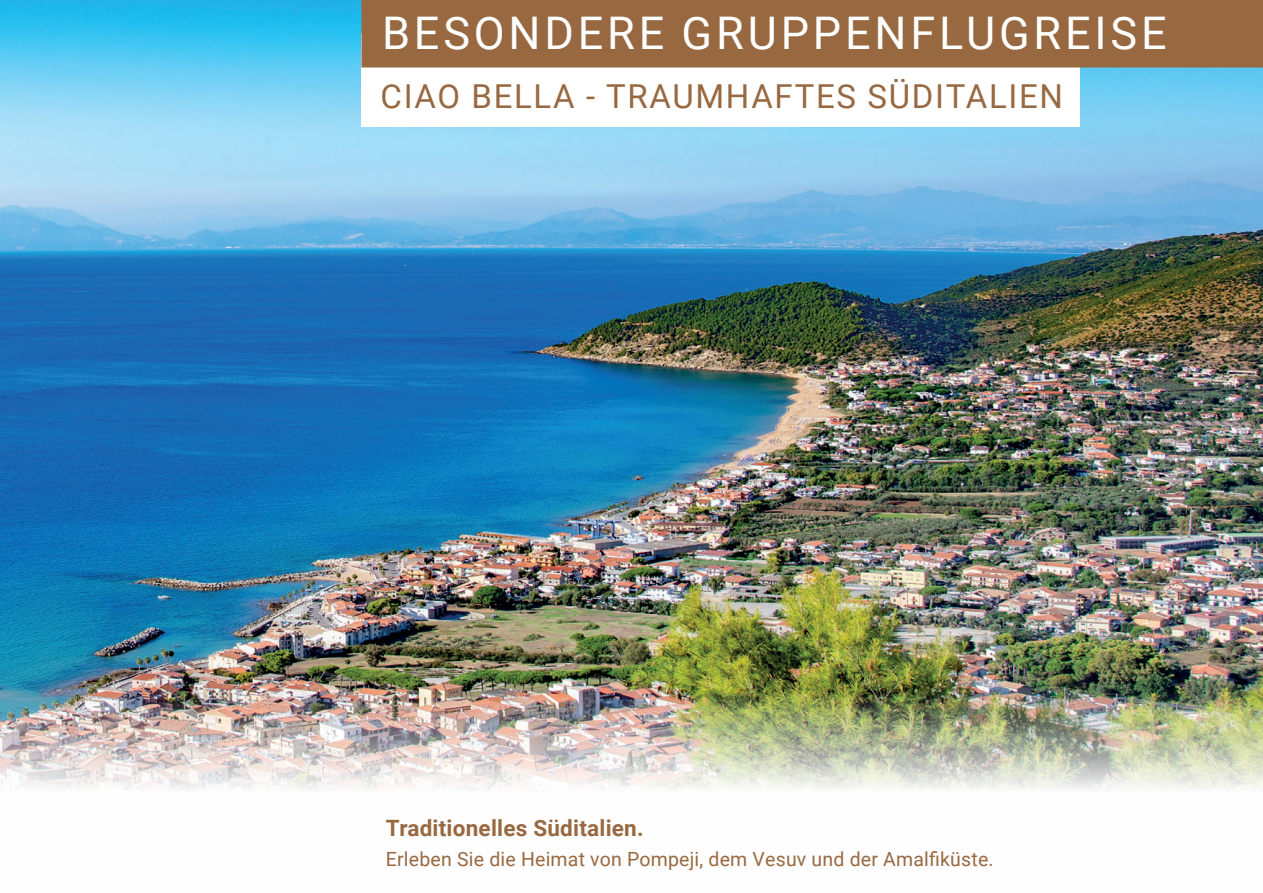
<style>
.page{position:relative;width:1263px;height:893px;background:#fff}
.page>*{position:absolute;margin:0;border:0;box-sizing:border-box;transform-origin:0 0}
.t1{font:45px "Roboto";letter-spacing:.085em;color:#fff}
.t2{font:33px "Roboto";letter-spacing:.05em;color:#986941}
.Text{font:700 22.5px "Roboto";letter-spacing:.01em;color:#986941}
.Text-2{font:19.5px "Roboto";letter-spacing:.01em;color:#986941}
</style>
<div class="page">
<img style="left:0;top:0;width:1263px;height:789px">
<div style="left:361px;top:33px;width:719px;height:94px;background:#fff"></div>
<div style="left:361px;top:0;width:902px;height:68px;background:#986941"></div>
<p class="t1" style="left:382px;top:2px;width:786px">BESONDERE GRUPPENFLUGREISE</p>
<p class="t2" style="left:381px;top:73px;width:684px">CIAO BELLA - TRAUMHAFTES SÜDITALIEN</p>
<p class="Text" style="left:386px;top:812px;width:259px">Traditionelles Süditalien.</p>
<p class="Text-2" style="left:386px;top:845px;width:609px">Erleben Sie die Heimat von Pompeji, dem Vesuv und der Amalfiküste.</p>
</div>
